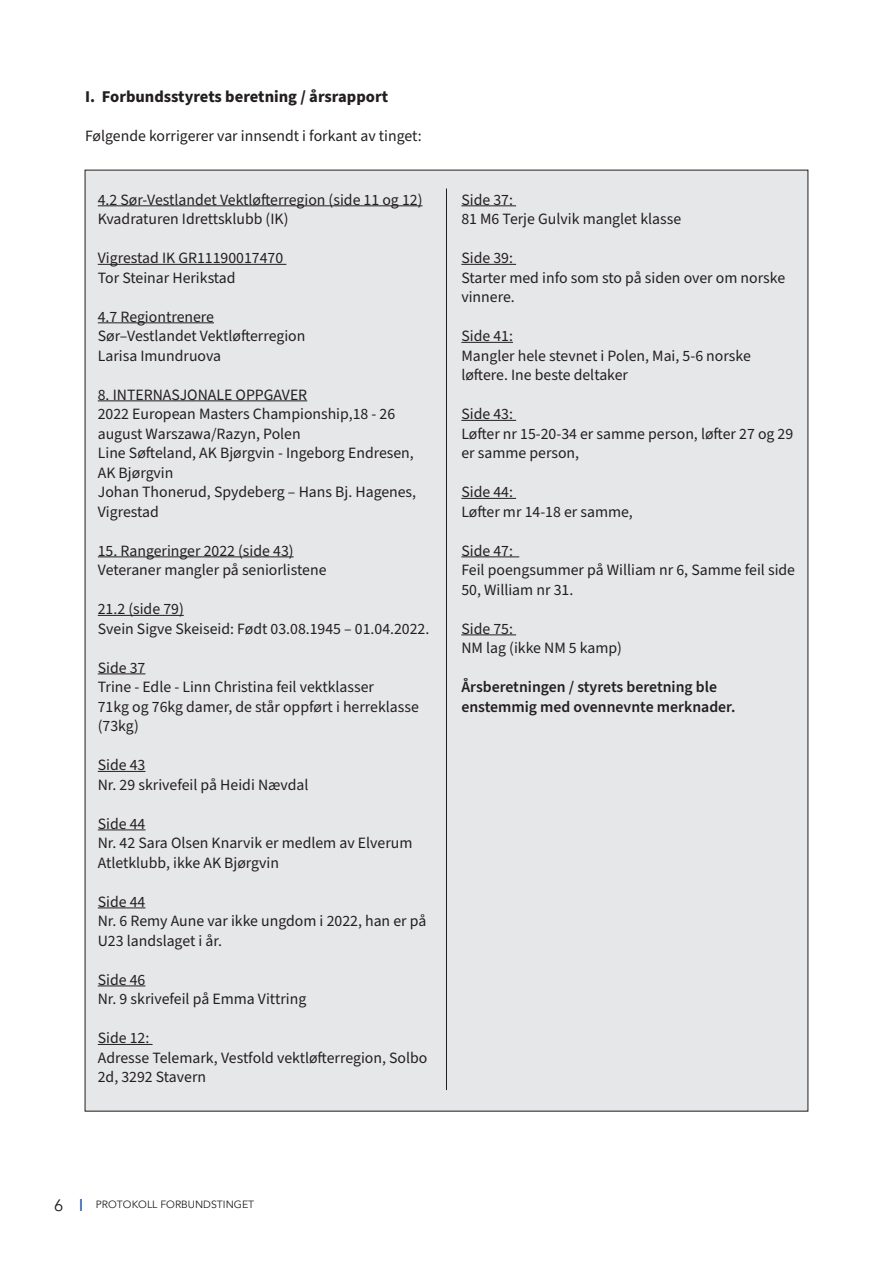
<style>
.page{position:relative;width:893px;height:1263px;background:#fff}
.page>*{position:absolute;margin:0;border:0;box-sizing:border-box;transform-origin:0 0}
.Avsnittstittel{font:700 16.5px "Source Sans Pro";color:#231f20}
.t1{font:16.5px "Avenir";color:#231f20}
.Brødtekst{font:15.75px/19.5px "Source Sans Pro";color:#231f20}
.Brødtekst-2{font:600 15.75px/19.5px "Source Sans Pro";color:#231f20}
.t2{font:10.5px "Avenir";color:#231f20}
.s1{font-weight:900;font-size:12px;color:#1e56a6}
</style>
<div class="page">
<div style="left:85px;top:170px;width:723px;height:941px;background:#e6e7e9"></div>
<hr style="left:98px;top:205px;width:324px;height:1px;background:#231f20">
<hr style="left:98px;top:264px;width:188px;height:1px;background:#231f20">
<hr style="left:98px;top:322px;width:116px;height:1px;background:#231f20">
<hr style="left:98px;top:400px;width:209px;height:1px;background:#231f20">
<hr style="left:98px;top:556px;width:196px;height:1px;background:#231f20">
<hr style="left:98px;top:615px;width:86px;height:1px;background:#231f20">
<hr style="left:98px;top:673px;width:47px;height:1px;background:#231f20">
<hr style="left:98px;top:771px;width:47px;height:1px;background:#231f20">
<hr style="left:98px;top:829px;width:47px;height:1px;background:#231f20">
<hr style="left:98px;top:907px;width:47px;height:1px;background:#231f20">
<hr style="left:98px;top:985px;width:47px;height:1px;background:#231f20">
<hr style="left:98px;top:1044px;width:55px;height:1px;background:#231f20">
<hr style="left:461px;top:205px;width:55px;height:1px;background:#231f20">
<hr style="left:461px;top:264px;width:55px;height:1px;background:#231f20">
<hr style="left:461px;top:342px;width:52px;height:1px;background:#231f20">
<hr style="left:461px;top:420px;width:55px;height:1px;background:#231f20">
<hr style="left:461px;top:498px;width:55px;height:1px;background:#231f20">
<hr style="left:461px;top:556px;width:58px;height:1px;background:#231f20">
<hr style="left:461px;top:634px;width:55px;height:1px;background:#231f20">
<hr style="left:446px;top:189px;width:1px;height:901px;background:#231f20">
<p class="Avsnittstittel" style="left:85px;top:85px;width:305px">I. Forbundsstyrets beretning / årsrapport</p>
<p class="Brødtekst" style="left:85px;top:126px;width:338px">Følgende korrigerer var innsendt i forkant av tinget:</p>
<p class="Brødtekst" style="left:98px;top:190px;width:326px">4.2 Sør-Vestlandet Vektløfterregion (side 11 og 12)</p>
<p class="Brødtekst" style="left:98px;top:210px;width:192px">Kvadraturen Idrettsklubb (IK)</p>
<p class="Brødtekst" style="left:98px;top:249px;width:187px">Vigrestad IK GR11190017470<br>Tor Steinar Herikstad</p>
<p class="Brødtekst" style="left:98px;top:307px;width:118px">4.7 Regiontrenere</p>
<p class="Brødtekst" style="left:98px;top:327px;width:209px">Sør–Vestlandet Vektløfterregion</p>
<p class="Brødtekst" style="left:98px;top:346px;width:125px">Larisa Imundruova</p>
<p class="Brødtekst" style="left:98px;top:385px;width:211px">8. INTERNASJONALE OPPGAVER</p>
<p class="Brødtekst" style="left:98px;top:405px;width:299px">2022 European Masters Championship,18 - 26 august Warszawa/Razyn, Polen</p>
<p class="Brødtekst" style="left:98px;top:444px;width:318px">Line Søfteland, AK Bjørgvin - Ingeborg Endresen,<br>AK Bjørgvin</p>
<p class="Brødtekst" style="left:98px;top:483px;width:320px">Johan Thonerud, Spydeberg – Hans Bj. Hagenes,<br>Vigrestad</p>
<p class="Brødtekst" style="left:98px;top:541px;width:197px">15. Rangeringer 2022 (side 43)</p>
<p class="Brødtekst" style="left:98px;top:561px;width:230px">Veteraner mangler på seniorlistene</p>
<p class="Brødtekst" style="left:98px;top:600px;width:87px">21.2 (side 79)</p>
<p class="Brødtekst" style="left:98px;top:619px;width:333px">Svein Sigve Skeiseid: Født 03.08.1945 – 01.04.2022.</p>
<p class="Brødtekst" style="left:98px;top:658px;width:49px">Side 37</p>
<p class="Brødtekst" style="left:98px;top:678px;width:278px">Trine - Edle - Linn Christina feil vektklasser</p>
<p class="Brødtekst" style="left:98px;top:697px;width:323px">71kg og 76kg damer, de står oppført i herreklasse (73kg)</p>
<p class="Brødtekst" style="left:98px;top:756px;width:49px">Side 43</p>
<p class="Brødtekst" style="left:98px;top:775px;width:212px">Nr. 29 skrivefeil på Heidi Nævdal</p>
<p class="Brødtekst" style="left:98px;top:814px;width:49px">Side 44</p>
<p class="Brødtekst" style="left:98px;top:834px;width:316px">Nr. 42 Sara Olsen Knarvik er medlem av Elverum<br>Atletklubb, ikke AK Bjørgvin</p>
<p class="Brødtekst" style="left:98px;top:892px;width:49px">Side 44</p>
<p class="Brødtekst" style="left:98px;top:912px;width:330px">Nr. 6 Remy Aune var ikke ungdom i 2022, han er på<br>U23 landslaget i år.</p>
<p class="Brødtekst" style="left:98px;top:970px;width:49px">Side 46</p>
<p class="Brødtekst" style="left:98px;top:990px;width:210px">Nr. 9 skrivefeil på Emma Vittring</p>
<p class="Brødtekst" style="left:98px;top:1029px;width:331px">Side 12:<br>Adresse Telemark, Vestfold vektløfterregion, Solbo<br>2d, 3292 Stavern</p>
<p class="Brødtekst" style="left:461px;top:190px;width:221px">Side 37:<br>81 M6 Terje Gulvik manglet klasse</p>
<p class="Brødtekst" style="left:461px;top:249px;width:325px">Side 39:<br>Starter med info som sto på siden over om norske vinnere.</p>
<p class="Brødtekst" style="left:461px;top:327px;width:291px">Side 41:<br>Mangler hele stevnet i Polen, Mai, 5-6 norske løftere. Ine beste deltaker</p>
<p class="Brødtekst" style="left:461px;top:405px;width:333px">Side 43:<br>Løfter nr 15-20-34 er samme person, løfter 27 og 29 er samme person,</p>
<p class="Brødtekst" style="left:461px;top:483px;width:173px">Side 44:<br>Løfter mr 14-18 er samme,</p>
<p class="Brødtekst" style="left:461px;top:541px;width:335px">Side 47:<br>Feil poengsummer på William nr 6, Samme feil side<br>50, William nr 31.</p>
<p class="Brødtekst" style="left:461px;top:619px;width:162px">Side 75:<br>NM lag (ikke NM 5 kamp)</p>
<p class="Brødtekst-2" style="left:461px;top:678px;width:276px">Årsberetningen / styrets beretning ble enstemmig med ovennevnte merknader.</p>
<p class="t1" style="left:54px;top:1196px;width:11px">6</p>
<p class="t2" style="left:80px;top:1198px;width:176px"><span class="s1">|</span> PROTOKOLL FORBUNDSTINGET</p>
</div>
